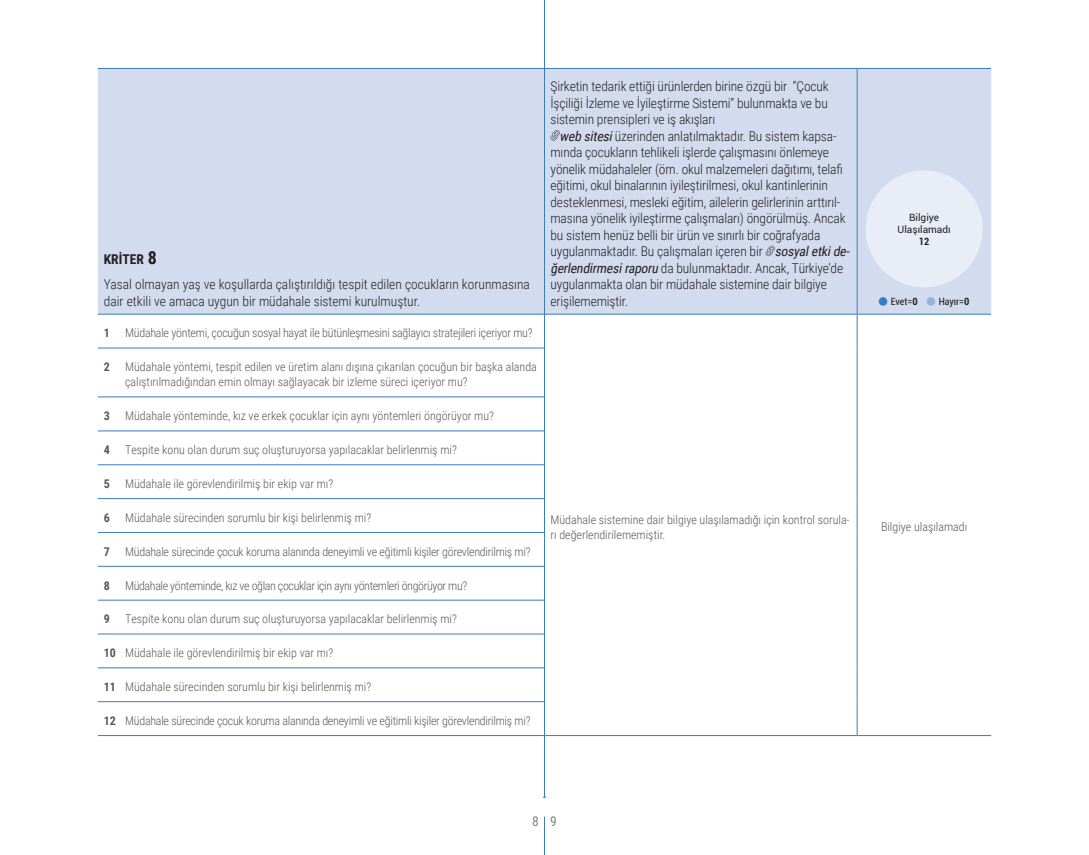
<style>
.page{position:relative;width:1089px;height:855px;background:#fff}
.page>*{position:absolute;margin:0;border:0;box-sizing:border-box;transform-origin:0 0}
.t1{font:300 13.5px/16.5px "Roboto Condensed";letter-spacing:-.01em;color:#231f20}
.t2{font:13.5px "Roboto Condensed";color:#808285}
.t3{font:300 12px/15px "Roboto Condensed";color:#57585a}
.t4{font:300 12px "Roboto Condensed";letter-spacing:-.02em;color:#57585a}
.t5{font:300 12px "Roboto Condensed";letter-spacing:-.03em;color:#57585a}
.t6{font:700 12px "Roboto Condensed";color:#57585a}
.t7{font:10.05px/12px "Roboto";color:#231f20;text-align:center}
.t8{font:condensed 10.05px "Roboto";color:#231f20}
.t9{font:700 condensed 10.05px "Roboto";color:#231f20}
.s1{font-weight:700}
.s2{font-weight:700;font-size:18px}
.s3{font-weight:400;font-style:italic}
</style>
<div class="page">
<div style="left:98px;top:69px;width:893px;height:245px;background:#d3dcef"></div>
<hr style="left:857px;top:68px;width:134px;height:1px;background:#3b7cbf">
<hr style="left:857px;top:314px;width:134px;height:1px;background:#3b7cbf">
<hr style="left:98px;top:68px;width:446px;height:1px;background:#3b7cbf">
<hr style="left:544px;top:68px;width:313px;height:1px;background:#3b7cbf">
<hr style="left:856px;top:69px;width:1px;height:245px;background:#3b7cbf">
<hr style="left:98px;top:314px;width:446px;height:1px;background:#3b7cbf">
<hr style="left:544px;top:314px;width:313px;height:1px;background:#3b7cbf">
<hr style="left:856px;top:314px;width:1px;height:34px;background:#3b7cbf">
<hr style="left:856px;top:348px;width:1px;height:49px;background:#3b7cbf">
<hr style="left:856px;top:397px;width:1px;height:34px;background:#3b7cbf">
<hr style="left:856px;top:431px;width:1px;height:34px;background:#3b7cbf">
<hr style="left:856px;top:465px;width:1px;height:33px;background:#3b7cbf">
<hr style="left:856px;top:498px;width:1px;height:34px;background:#3b7cbf">
<hr style="left:856px;top:532px;width:1px;height:34px;background:#3b7cbf">
<hr style="left:856px;top:566px;width:1px;height:34px;background:#3b7cbf">
<hr style="left:856px;top:600px;width:1px;height:34px;background:#3b7cbf">
<hr style="left:856px;top:634px;width:1px;height:34px;background:#3b7cbf">
<hr style="left:856px;top:668px;width:1px;height:33px;background:#3b7cbf">
<hr style="left:856px;top:701px;width:1px;height:34px;background:#3b7cbf">
<hr style="left:98px;top:348px;width:446px;height:1px;background:#3b7cbf">
<hr style="left:98px;top:396px;width:446px;height:1px;background:#3b7cbf">
<hr style="left:98px;top:430px;width:446px;height:1px;background:#3b7cbf">
<hr style="left:98px;top:464px;width:446px;height:1px;background:#3b7cbf">
<hr style="left:98px;top:498px;width:446px;height:1px;background:#3b7cbf">
<hr style="left:98px;top:532px;width:446px;height:1px;background:#3b7cbf">
<hr style="left:98px;top:566px;width:446px;height:1px;background:#3b7cbf">
<hr style="left:98px;top:600px;width:446px;height:1px;background:#3b7cbf">
<hr style="left:98px;top:633px;width:446px;height:1px;background:#3b7cbf">
<hr style="left:98px;top:667px;width:446px;height:1px;background:#3b7cbf">
<hr style="left:98px;top:701px;width:446px;height:1px;background:#3b7cbf">
<hr style="left:98px;top:735px;width:446px;height:1px;background:#3b7cbf">
<hr style="left:544px;top:735px;width:313px;height:1px;background:#3b7cbf">
<hr style="left:857px;top:735px;width:134px;height:1px;background:#3b7cbf">
<svg style="left:550px;top:130px;width:9px;height:11px"></svg>
<svg style="left:765px;top:246px;width:10px;height:10px"></svg>
<div style="left:926px;top:297px;width:9px;height:9px;background:#9ab1db;border-radius:50%"></div>
<svg style="left:878px;top:297px;width:9px;height:9px"></svg>
<div style="left:865px;top:170px;width:117px;height:117px;background:#e8edf7;border-radius:50%"></div>
<hr style="left:544px;top:816px;width:1px;height:39px;background:#3b7cbf">
<hr style="left:544px;top:0;width:1px;height:797px;background:#3b7cbf">
<p class="t1" style="left:104px;top:246px;width:427px;line-height:25px"><span class="s1">KRİTER</span> <span class="s2">8<br></span>Yasal olmayan yaş ve koşullarda çalıştırıldığı tespit edilen çocukların korunmasına</p>
<p class="t1" style="left:104px;top:292px;width:318px">dair etkili ve amaca uygun bir müdahale sistemi kurulmuştur.</p>
<p class="t6" style="left:104px;top:325px;width:8px">1</p>
<p class="t4" style="left:125px;top:325px;width:409px">Müdahale yöntemi, çocuğun sosyal hayat ile bütünleşmesini sağlayıcı stratejileri içeriyor mu?</p>
<p class="t6" style="left:104px;top:358px;width:8px">2</p>
<p class="t3" style="left:125px;top:359px;width:413px">Müdahale yöntemi, tespit edilen ve üretim alanı dışına çıkarılan çocuğun bir başka alanda çalıştırılmadığından emin olmayı sağlayacak bir izleme süreci içeriyor mu?</p>
<p class="t6" style="left:104px;top:407px;width:8px">3</p>
<p class="t3" style="left:125px;top:408px;width:370px">Müdahale yönteminde, kız ve erkek çocuklar için aynı yöntemleri öngörüyor mu?</p>
<p class="t6" style="left:104px;top:441px;width:8px">4</p>
<p class="t3" style="left:125px;top:442px;width:333px">Tespite konu olan durum suç oluşturuyorsa yapılacaklar belirlenmiş mi?</p>
<p class="t6" style="left:104px;top:475px;width:8px">5</p>
<p class="t3" style="left:125px;top:476px;width:209px">Müdahale ile görevlendirilmiş bir ekip var mı?</p>
<p class="t6" style="left:104px;top:509px;width:8px">6</p>
<p class="t3" style="left:125px;top:509px;width:247px">Müdahale sürecinden sorumlu bir kişi belirlenmiş mi?</p>
<p class="t6" style="left:104px;top:543px;width:8px">7</p>
<p class="t4" style="left:125px;top:543px;width:407px">Müdahale sürecinde çocuk koruma alanında deneyimli ve eğitimli kişiler görevlendirilmiş mi?</p>
<p class="t6" style="left:104px;top:577px;width:8px">8</p>
<p class="t5" style="left:125px;top:577px;width:343px">Müdahale yönteminde, kız ve oğlan çocuklar için aynı yöntemleri öngörüyor mu?</p>
<p class="t6" style="left:104px;top:610px;width:8px">9</p>
<p class="t3" style="left:125px;top:611px;width:333px">Tespite konu olan durum suç oluşturuyorsa yapılacaklar belirlenmiş mi?</p>
<p class="t3" style="left:104px;top:645px;width:231px"><span class="s1">10</span> Müdahale ile görevlendirilmiş bir ekip var mı?</p>
<p class="t3" style="left:104px;top:679px;width:269px"><span class="s1">11</span> Müdahale sürecinden sorumlu bir kişi belirlenmiş mi?</p>
<p class="t4" style="left:104px;top:712px;width:428px"><span class="s1">12</span> Müdahale sürecinde çocuk koruma alanında deneyimli ve eğitimli kişiler görevlendirilmiş mi?</p>
<p class="t1" style="left:550px;top:78px;width:280px;text-align:justify">Şirketin tedarik ettiği ürünlerden birine özgü bir “Çocuk İşçiliği İzleme ve İyileştirme Sistemi” bulunmakta ve bu sistemin prensipleri ve iş akışları</p>
<p class="t1" style="left:550px;top:127px;width:303px;text-indent:9px"><span class="s3">web sitesi</span>üzerinden anlatılmaktadır. Bu sistem kapsa&shy;mında çocukların tehlikeli işlerde çalışmasını önlemeye yönelik müdahaleler (örn. okul malzemeleri dağıtımı, telafi eğitimi, okul binalarının iyileştirilmesi, okul kantinlerinin desteklenmesi, mesleki eğitim, ailelerin gelirlerinin arttırıl&shy;masına yönelik iyileştirme çalışmaları) öngörülmüş. Ancak bu sistem henüz belli bir ürün ve sınırlı bir coğrafyada uygulanmaktadır. Bu çalışmaları içeren bir <span class="s3">sosyaletkide&shy;ğerlendirmesiraporu</span>da bulunmaktadır. Ancak, Türkiye’de uygulanmakta olan bir müdahale sistemine dair bilgiye erişilememiştir.</p>
<p class="t7" style="left:897px;top:211px;width:55px">Bilgiye<br>Ulaşılamadı</p>
<p class="t9" style="left:918px;top:234px;width:12px">12</p>
<p class="t8" style="left:890px;top:295px;width:28px">Evet=<span class="s1">0</span></p>
<p class="t8" style="left:938px;top:295px;width:32px">Hayır=<span class="s1">0</span></p>
<p class="t3" style="left:550px;top:511px;width:301px">Müdahale sistemine dair bilgiye ulaşılamadığı için kontrol sorula&shy;rı değerlendirilememiştir.</p>
<p class="t3" style="left:881px;top:519px;width:88px">Bilgiye ulaşılamadı</p>
<p class="t2" style="left:532px;top:812px;width:26px">8 9</p>
</div>
